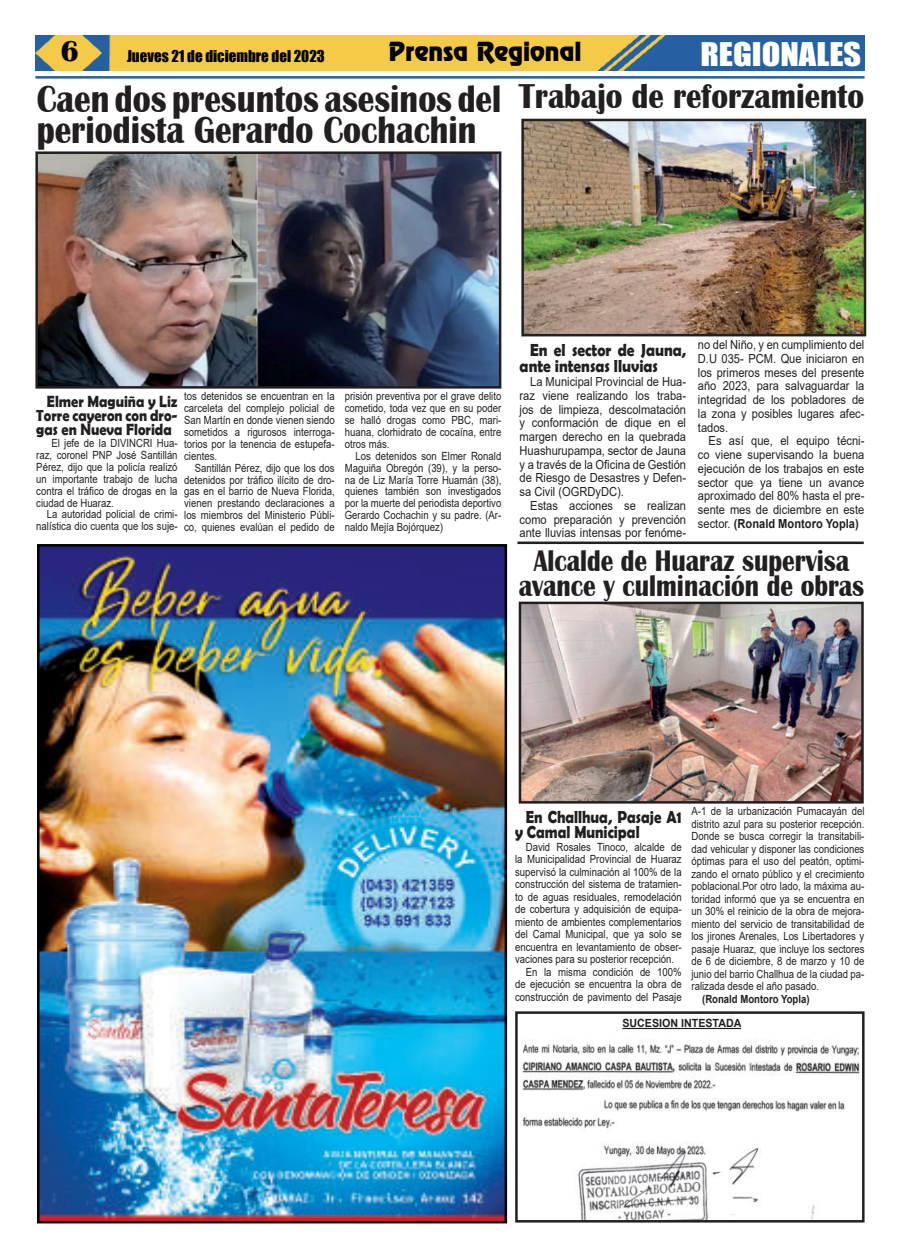
<style>
.page{position:relative;width:900px;height:1258px;background:#fff}
.page>*{position:absolute;margin:0;border:0;box-sizing:border-box;transform-origin:0 0}
.t1{font:700 39.25px/31.2px "Britannic";color:#231f20;scale:.85 1}
.t2{font:700 35.5px "Britannic";color:#231f20;scale:.87 1}
.t3{font:700 30.62px/25px "Britannic";color:#231f20;text-align:center;scale:.83 1}
.t4{font:30px "Impact";color:#fff;scale:1.14 1}
.t5{font:700 30px "Britannic";color:#000}
.t6{font:23.75px "Renfrew Normal";color:#000}
.t7{font:700 17.5px/16.2px "Berlin Sans FB Demi";color:#231f20;scale:.88 1}
.t8{font:700 17.5px/15px "Berlin Sans FB Demi";color:#231f20;scale:.85 1}
.t9{font:700 16.25px/13.8px "Berlin Sans FB Demi";color:#231f20;text-align:justify;scale:.88 1}
.t10{font:15px "Impact";color:#000}
.t11{font:12.5px/13.8px "Arial";color:#231f20;text-align:justify;scale:.89 1}
.t12{font:11.25px/11.9px "Arial";color:#231f20;text-align:justify;scale:.85 1}
.t13{font:700 11.25px "Arial";color:#231f20;scale:.85 1}
.t14{font:700 11.25px "Arial";color:#231f20;scale:.95 1}
.s1{font-weight:700}
</style>
<div class="page">
<img style="left:35px;top:35px;width:830px;height:36px">
<hr style="left:35px;top:76px;width:830px;height:3px;background:#2361a2">
<img style="left:39px;top:155px;width:458px;height:230px">
<div style="left:35px;top:151px;width:466px;height:238px;border:3px solid #231f20"></div>
<img style="left:523px;top:606px;width:337px;height:194px">
<div style="left:519px;top:602px;width:345px;height:202px;border:3px solid #231f20"></div>
<hr style="left:517px;top:542px;width:347px;height:2px;background:#231f20">
<img style="left:525px;top:123px;width:337px;height:209px">
<div style="left:521px;top:119px;width:345px;height:217px;border:3px solid #231f20"></div>
<img style="left:41px;top:548px;width:462px;height:671px">
<div style="left:37px;top:544px;width:470px;height:679px;border:3px solid #000"></div>
<img style="left:521px;top:1015px;width:339px;height:203px">
<div style="left:515px;top:1011px;width:350px;height:211px;border:3px solid #231f20"></div>
<hr style="left:622px;top:1028px;width:119px;height:1px;background:#231f20">
<h3 class="t5" style="left:61px;top:41px;width:20px">6</h3>
<h3 class="t10" style="left:127px;top:49px;width:199px">Jueves 21 de diciembre del 2023</h3>
<h3 class="t6" style="left:389px;top:41px;width:194px">Prensa Regional</h3>
<h3 class="t4" style="left:700px;top:40px;width:143px">REGIONALES</h3>
<h1 class="t1" style="left:37px;top:87px;width:548px">Caen dos presuntos asesinos del periodista Gerardo Cochachin</h1>
<h2 class="t2" style="left:519px;top:84px;width:398px">Trabajo de reforzamiento</h2>
<p class="t12" style="left:184px;top:391px;width:179px">tos detenidos se encuentran en la carceleta del complejo policial de San Martín en donde vienen siendo sometidos a rigurosos interroga&shy;torios por la tenencia de estupefa&shy;cientes.</p>
<p class="t12" style="left:184px;top:463px;width:179px;text-indent:11px">Santillán Pérez, dijo que los dos detenidos por tráfico ilícito de dro&shy;gas en el barrio de Nueva Florida, vienen prestando declaraciones a los miembros del Ministerio Públi&shy;co, quienes evalúan el pedido de</p>
<h3 class="t9" style="left:36px;top:395px;width:162px;text-indent:11px">Elmer Maguiña y Liz Torre cayeron con dro&shy;gas en Nueva Florida</h3>
<p class="t12" style="left:36px;top:438px;width:168px;text-indent:15px">El jefe de la DIVINCRI Hua&shy;raz, coronel PNP José Santillán Pérez, dijo que la policía realizó un importante trabajo de lucha contra el tráfico de drogas en la ciudad de Huaraz.</p>
<p class="t12" style="left:36px;top:510px;width:168px;text-align:right">La autoridad policial de crimi&shy;nalística dio cuenta que los suje-</p>
<p class="t12" style="left:345px;top:391px;width:186px">prisión preventiva por el grave delito cometido, toda vez que en su poder se halló drogas como PBC, mari&shy;huana, clorhidrato de cocaína, entre otros más.</p>
<p class="t12" style="left:345px;top:451px;width:186px;text-indent:11px">Los detenidos son Elmer Ronald Maguiña Obregón (39), y la perso&shy;na de Liz María Torre Huamán (38), quienes también son investigados por la muerte del periodista deportivo Gerardo Cochachin y su padre. (Ar&shy;naldo Mejía Bojórquez)</p>
<h3 class="t7" style="left:520px;top:343px;width:191px;text-indent:11px">En el sector de Jauna, ante intensas lluvias</h3>
<p class="t11" style="left:520px;top:376px;width:189px;text-indent:11px">La Municipal Provincial de Hua&shy;raz viene realizando los traba&shy;jos de limpieza, descolmatación y conformación de dique en el margen derecho en la quebrada Huashurupampa, sector de Jauna y a través de la Oficina de Gestión de Riesgo de Desastres y Defen&shy;sa Civil (OGRDyDC).</p>
<p class="t11" style="left:520px;top:500px;width:189px;text-indent:11px">Estas acciones se realizan como preparación y prevención ante lluvias intensas por fenóme-</p>
<p class="t11" style="left:698px;top:339px;width:189px">no del Niño, y en cumplimiento del D.U 035- PCM. Que iniciaron en los primeros meses del presente año 2023, para salvaguardar la integridad de los pobladores de la zona y posibles lugares afec&shy;tados.</p>
<p class="t11" style="left:698px;top:435px;width:189px;text-indent:11px">Es así que, el equipo técni&shy;co viene supervisando la buena ejecución de los trabajos en este sector que ya tiene un avance aproximado del 80% hasta el pre&shy;sente mes de diciembre en este sector. <span class="s1">(Ronald Montoro Yopla)</span></p>
<h3 class="t3" style="left:519px;top:551px;width:418px">Alcalde de Huaraz supervisa avance y culminación de obras</h3>
<h3 class="t8" style="left:515px;top:811px;width:197px;text-indent:11px">En Challhua, Pasaje A1 y Camal Municipal</h3>
<p class="t12" style="left:526px;top:842px;width:185px">David Rosales Tinoco, alcalde de</p>
<p class="t12" style="left:515px;top:854px;width:197px">la Municipalidad Provincial de Huaraz</p>
<p class="t12" style="left:515px;top:867px;width:197px">supervisó la culminación al 100% de la</p>
<p class="t12" style="left:515px;top:879px;width:197px">construcción del sistema de tratamien-</p>
<p class="t12" style="left:515px;top:892px;width:197px">to de aguas residuales, remodelación</p>
<p class="t12" style="left:515px;top:904px;width:197px">de cobertura y adquisición de equipa-</p>
<p class="t12" style="left:515px;top:917px;width:197px">miento de ambientes complementarios</p>
<p class="t12" style="left:515px;top:929px;width:197px">del Camal Municipal, que ya solo se</p>
<p class="t12" style="left:515px;top:942px;width:197px">encuentra en levantamiento de obser-</p>
<p class="t12" style="left:515px;top:954px;width:188px">vaciones para su posterior recepción.</p>
<p class="t12" style="left:526px;top:967px;width:185px">En la misma condición de 100%</p>
<p class="t12" style="left:515px;top:979px;width:197px">de ejecución se encuentra la obra de</p>
<p class="t12" style="left:515px;top:992px;width:197px">construcción de pavimento del Pasaje</p>
<p class="t12" style="left:692px;top:806px;width:205px;line-height:12.5px">A-1 de la urbanización Pumacayán del distrito azul para su posterior recepción.<br>Donde se busca corregir la transitabili&shy;dad vehicular y disponer las condiciones óptimas para el uso del peatón, optimi&shy;zando el ornato público y el crecimiento poblacional.Por otro lado, la máxima au&shy;toridad informó que ya se encuentra en un 30% el reinicio de la obra de mejora&shy;miento del servicio de transitabilidad de los jirones Arenales, Los Libertadores y pasaje Huaraz, que incluye los sectores de 6 de diciembre, 8 de marzo y 10 de junio del barrio Challhua de la ciudad pa&shy;ralizada desde el año pasado.</p>
<p class="t13" style="left:702px;top:995px;width:128px">(Ronald Montoro Yopla)</p>
<p class="t14" style="left:622px;top:1019px;width:127px">SUCESION INTESTADA</p>
</div>
